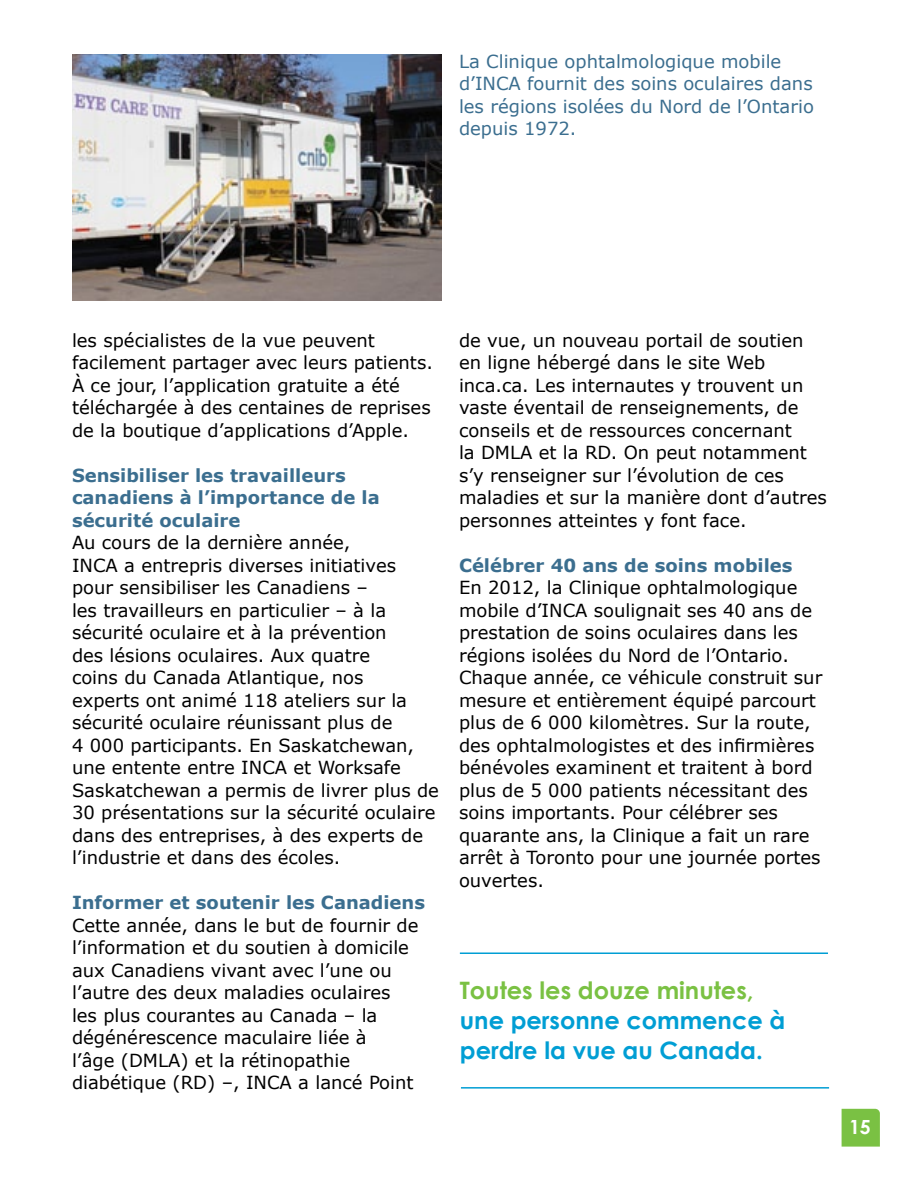
<style>
.page{position:relative;width:918px;height:1188px;background:#fff}
.page>*{position:absolute;margin:0;border:0;box-sizing:border-box;transform-origin:0 0}
.t1{font:700 24px/30px "Century Gothic";color:#009ed4}
.t2{font:700 19.5px "Century Gothic";color:#fff}
.t3{font:18px/22.5px "Verdana";color:#000}
.subhead{font:700 18px/22.5px "Verdana";color:#3b6e8f}
.t4{font:18px/22.5px "Verdana";color:#3b6e8f}
.s1{color:#7ac143}
</style>
<div class="page">
<hr style="left:460px;top:952px;width:368px;height:2px;background:#009ed4">
<hr style="left:461px;top:1087px;width:368px;height:2px;background:#009ed4">
<img style="left:72px;top:54px;width:369px;height:246px">
<svg style="left:842px;top:1109px;width:38px;height:38px"></svg>
<p class="t4" style="left:459px;top:49px;width:356px">La Clinique ophtalmologique mobile d’INCA fournit des soins oculaires dans les régions isolées du Nord de l’Ontario depuis 1972.</p>
<p class="t3" style="left:72px;top:328px;width:362px">les spécialistes de la vue peuvent facilement partager avec leurs patients.<br>À ce jour, l’application gratuite a été téléchargée à des centaines de reprises de la boutique d’applications d’Apple.</p>
<h3 class="subhead" style="left:72px;top:463px;width:309px">Sensibiliser les travailleurs canadiens à l’importance de la sécurité oculaire</h3>
<p class="t3" style="left:72px;top:531px;width:369px">Au cours de la dernière année,<br>INCA a entrepris diverses initiatives pour sensibiliser les Canadiens –<br>les travailleurs en particulier – à la sécurité oculaire et à la prévention<br>des lésions oculaires. Aux quatre<br>coins du Canada Atlantique, nos<br>experts ont animé 118 ateliers sur la sécurité oculaire réunissant plus de<br>4 000 participants. En Saskatchewan, une entente entre INCA et Worksafe Saskatchewan a permis de livrer plus de 30 présentations sur la sécurité oculaire dans des entreprises, à des experts de l’industrie et dans des écoles.</p>
<h3 class="subhead" style="left:72px;top:891px;width:355px">Informer et soutenir les Canadiens</h3>
<p class="t3" style="left:72px;top:913px;width:348px">Cette année, dans le but de fournir de l’information et du soutien à domicile aux Canadiens vivant avec l’une ou l’autre des deux maladies oculaires les plus courantes au Canada – la dégénérescence maculaire liée à<br>l’âge (DMLA) et la rétinopathie diabétique (RD) –, INCA a lancé Point</p>
<p class="t3" style="left:459px;top:328px;width:369px">de vue, un nouveau portail de soutien en ligne hébergé dans le site Web inca.ca. Les internautes y trouvent un vaste éventail de renseignements, de conseils et de ressources concernant<br>la DMLA et la RD. On peut notamment s’y renseigner sur l’évolution de ces maladies et sur la manière dont d’autres personnes atteintes y font face.</p>
<h3 class="subhead" style="left:459px;top:553px;width:335px">Célébrer 40 ans de soins mobiles</h3>
<p class="t3" style="left:459px;top:576px;width:365px">En 2012, la Clinique ophtalmologique mobile d’INCA soulignait ses 40 ans de prestation de soins oculaires dans les régions isolées du Nord de l’Ontario.<br>Chaque année, ce véhicule construit sur mesure et entièrement équipé parcourt plus de 6 000 kilomètres. Sur la route, des ophtalmologistes et des infirmières bénévoles examinent et traitent à bord plus de 5 000 patients nécessitant des soins importants. Pour célébrer ses quarante ans, la Clinique a fait un rare arrêt à Toronto pour une journée portes ouvertes.</p>
<p class="t1" style="left:460px;top:974px;width:327px"><span class="s1">Toutes les douze minutes, </span>une personne commence à perdre la vue au Canada.</p>
<p class="t2" style="left:849px;top:1114px;width:23px">15</p>
</div>
